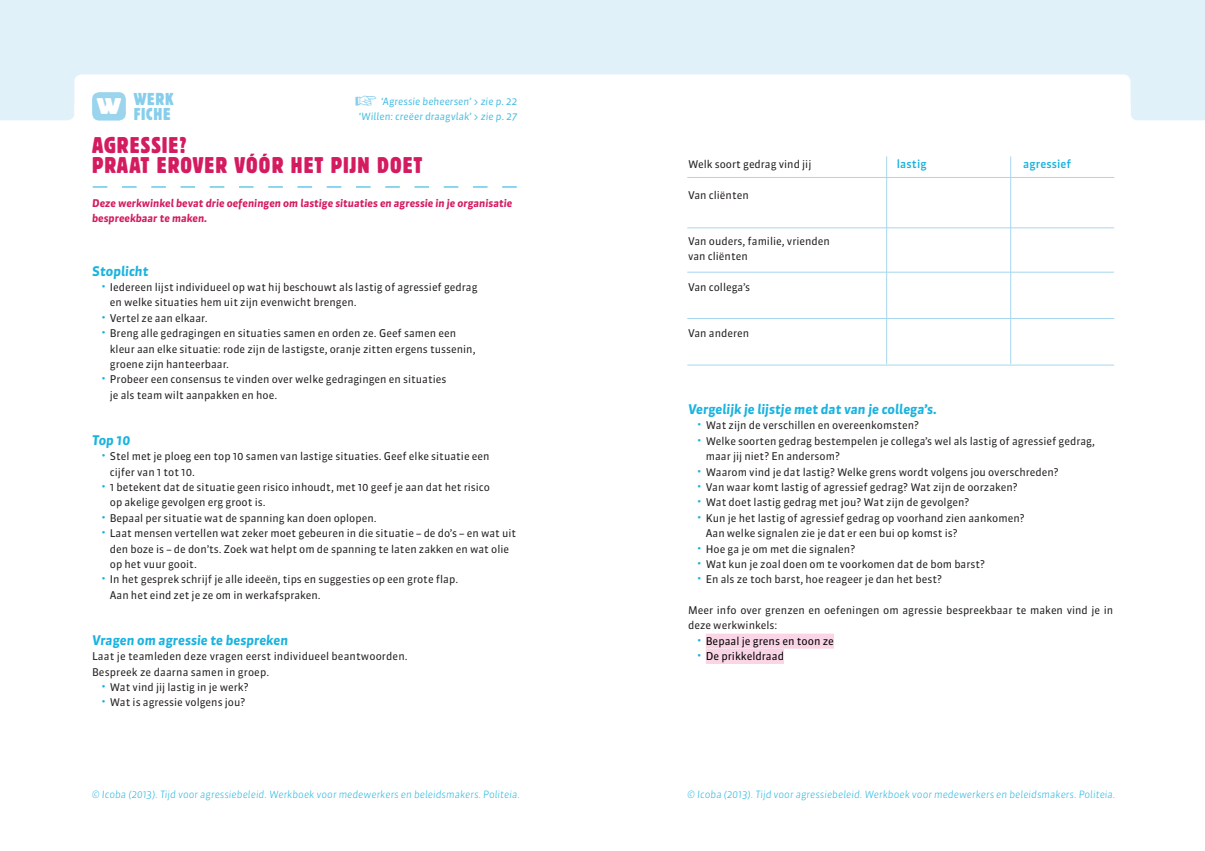
<style>
.page{position:relative;width:1205px;height:851px;background:#fff}
.page>*{position:absolute;margin:0;border:0;box-sizing:border-box;transform-origin:0 0}
.t1{font:condensed 22.5px/20px "Block BE";letter-spacing:.05em;color:#d41b60}
.t2{font:condensed 17.12px/15.8px "Block BE";letter-spacing:.05em;color:#86ceeb;text-align:right}
.t3{font:italic 700 13.25px "Sanuk";color:#1ab3e0}
.t4{font:500 11.25px "Sanuk";letter-spacing:.01em;color:#1ab3e0}
.t5{font:10.75px "Sanuk";color:#000}
.t6{font:10.62px/15.4px "Sanuk";color:#231f20}
.t7{font:italic 700 10.62px/15.4px "Sanuk";color:#d41b60}
.t8{font:italic 300 10px "Sanuk";color:#1ab3e0}
.t9{font:italic 10px/15.4px "Sanuk";color:#4bbee4;text-align:right}
.s1{font-family:"Fago No";font-size:12.5px;color:#1ab3e0}
</style>
<div class="page">
<div style="left:602px;top:0;width:539px;height:103px;background:#e0f1f9"></div>
<div style="left:55px;top:0;width:547px;height:103px;background:#e0f1f9"></div>
<div style="left:1130px;top:0;width:75px;height:120px;background:#e0f1f9"></div>
<div style="left:0;top:0;width:74px;height:120px;background:#e0f1f9"></div>
<div style="left:74px;top:74px;width:1056px;height:85px;background:#fff;border-radius:7px"></div>
<div style="left:706px;top:633px;width:128px;height:15px;background:#fad5e5"></div>
<div style="left:706px;top:649px;width:78px;height:15px;background:#fad5e5"></div>
<div style="left:92px;top:92px;width:34px;height:28px;background:#9ad4ed;border-radius:7px"></div>
<svg style="left:93px;top:186px;width:424px;height:1px"></svg>
<hr style="left:687px;top:177px;width:427px;height:1px;background:#a7d7ef">
<hr style="left:687px;top:227px;width:427px;height:1px;background:#a7d7ef">
<hr style="left:687px;top:272px;width:427px;height:1px;background:#a7d7ef">
<hr style="left:687px;top:318px;width:427px;height:1px;background:#a7d7ef">
<hr style="left:687px;top:365px;width:427px;height:1px;background:#a7d7ef">
<hr style="left:886px;top:157px;width:1px;height:207px;background:#a7d7ef">
<hr style="left:1010px;top:157px;width:1px;height:207px;background:#a7d7ef">
<h2 class="t2" style="left:97px;top:90px;width:78px">WERK<br><sup>W</sup> FICHE</h2>
<p class="t9" style="left:359px;top:94px;width:160px">‘Agressie beheersen’ &gt; zie p. 22 ‘Willen: creëer draagvlak’ &gt; zie p. 27</p>
<h1 class="t1" style="left:92px;top:134px;width:332px">AGRESSIE?<br>PRAAT EROVER VÓÓR HET PIJN DOET</h1>
<p class="t7" style="left:92px;top:195px;width:422px">Deze werkwinkel bevat drie oefeningen om lastige situaties en agressie in je organisatie bespreekbaar te maken.</p>
<p class="t3" style="left:92px;top:262px;width:58px">Stoplicht</p>
<p class="t6" style="left:110px;top:279px;width:369px;text-indent:-9px"><span class="s1">•</span> Iedereen lijst individueel op wat hij beschouwt als lastig of agressief gedrag en welke situaties hem uit zijn evenwicht brengen.</p>
<p class="t6" style="left:101px;top:310px;width:108px"><span class="s1">•</span> Vertel ze aan elkaar.</p>
<p class="t6" style="left:110px;top:325px;width:367px;text-indent:-9px"><span class="s1">•</span> Breng alle gedragingen en situaties samen en orden ze. Geef samen een kleur aan elke situatie: rode zijn de lastigste, oranje zitten ergens tussenin, groene zijn hanteerbaar.</p>
<p class="t6" style="left:110px;top:372px;width:338px;text-indent:-9px"><span class="s1">•</span> Probeer een consensus te vinden over welke gedragingen en situaties je als team wilt aanpakken en hoe.</p>
<p class="t3" style="left:92px;top:432px;width:40px">Top 10</p>
<p class="t6" style="left:110px;top:448px;width:381px;text-indent:-9px"><span class="s1">•</span> Stel met je ploeg een top 10 samen van lastige situaties. Geef elke situatie een cijfer van 1 tot 10.</p>
<p class="t6" style="left:110px;top:479px;width:382px;text-indent:-9px"><span class="s1">•</span> 1 betekent dat de situatie geen risico inhoudt, met 10 geef je aan dat het risico op akelige gevolgen erg groot is.</p>
<p class="t6" style="left:101px;top:510px;width:277px"><span class="s1">•</span> Bepaal per situatie wat de spanning kan doen oplopen.</p>
<p class="t6" style="left:110px;top:525px;width:408px;text-indent:-9px"><span class="s1">•</span> Laat mensen vertellen wat zeker moet gebeuren in die situatie – de do’s – en wat uit den boze is – de don’ts. Zoek wat helpt om de spanning te laten zakken en wat olie op het vuur gooit.</p>
<p class="t6" style="left:110px;top:571px;width:350px;text-indent:-9px"><span class="s1">•</span> In het gesprek schrijf je alle ideeën, tips en suggesties op een grote flap.<br>Aan het eind zet je ze om in werkafspraken.</p>
<p class="t3" style="left:92px;top:631px;width:197px">Vragen om agressie te bespreken</p>
<p class="t6" style="left:92px;top:648px;width:317px">Laat je teamleden deze vragen eerst individueel beantwoorden.<br>Bespreek ze daarna samen in groep.</p>
<p class="t6" style="left:101px;top:679px;width:149px"><span class="s1">•</span> Wat vind jij lastig in je werk?</p>
<p class="t6" style="left:101px;top:694px;width:146px"><span class="s1">•</span> Wat is agressie volgens jou?</p>
<p class="t6" style="left:688px;top:156px;width:125px">Welk soort gedrag vind jij</p>
<p class="t4" style="left:897px;top:157px;width:31px">lastig</p>
<p class="t4" style="left:1023px;top:157px;width:50px">agressief</p>
<p class="t6" style="left:688px;top:187px;width:62px">Van cliënten</p>
<p class="t6" style="left:688px;top:233px;width:143px">Van ouders, familie, vrienden van cliënten</p>
<p class="t6" style="left:688px;top:279px;width:64px">Van collega’s</p>
<p class="t6" style="left:688px;top:325px;width:63px">Van anderen</p>
<p class="t3" style="left:688px;top:401px;width:250px">Vergelijk je lijstje met dat van je collega’s.</p>
<p class="t6" style="left:697px;top:418px;width:223px"><span class="s1">•</span> Wat zijn de verschillen en overeenkomsten?</p>
<p class="t6" style="left:706px;top:433px;width:391px;text-indent:-9px"><span class="s1">•</span> Welke soorten gedrag bestempelen je collega’s wel als lastig of agressief gedrag, maar jij niet? En andersom?</p>
<p class="t6" style="left:697px;top:464px;width:363px"><span class="s1">•</span> Waarom vind je dat lastig? Welke grens wordt volgens jou overschreden?</p>
<p class="t6" style="left:697px;top:479px;width:322px"><span class="s1">•</span> Van waar komt lastig of agressief gedrag? Wat zijn de oorzaken?</p>
<p class="t6" style="left:697px;top:495px;width:274px"><span class="s1">•</span> Wat doet lastig gedrag met jou? Wat zijn de gevolgen?</p>
<p class="t6" style="left:706px;top:510px;width:320px;text-indent:-9px"><span class="s1">•</span> Kun je het lastig of agressief gedrag op voorhand zien aankomen?<br>Aan welke signalen zie je dat er een bui op komst is?</p>
<p class="t6" style="left:697px;top:541px;width:160px"><span class="s1">•</span> Hoe ga je om met die signalen?</p>
<p class="t6" style="left:697px;top:556px;width:290px"><span class="s1">•</span> Wat kun je zoal doen om te voorkomen dat de bom barst?</p>
<p class="t6" style="left:697px;top:571px;width:247px"><span class="s1">•</span> En als ze toch barst, hoe reageer je dan het best?</p>
<p class="t6" style="left:688px;top:602px;width:427px">Meer info over grenzen en oefeningen om agressie bespreekbaar te maken vind je in deze werkwinkels:</p>
<p class="t5" style="left:697px;top:634px;width:138px"><span class="s1">•</span> Bepaal je grens en toon ze</p>
<p class="t5" style="left:697px;top:649px;width:89px"><span class="s1">•</span> De prikkeldraad</p>
<p class="t8" style="left:92px;top:787px;width:429px">© Icoba (2013). Tijd voor agressiebeleid. Werkboek voor medewerkers en beleidsmakers. Politeia.</p>
<p class="t8" style="left:687px;top:787px;width:429px">© Icoba (2013). Tijd voor agressiebeleid. Werkboek voor medewerkers en beleidsmakers. Politeia.</p>
</div>
